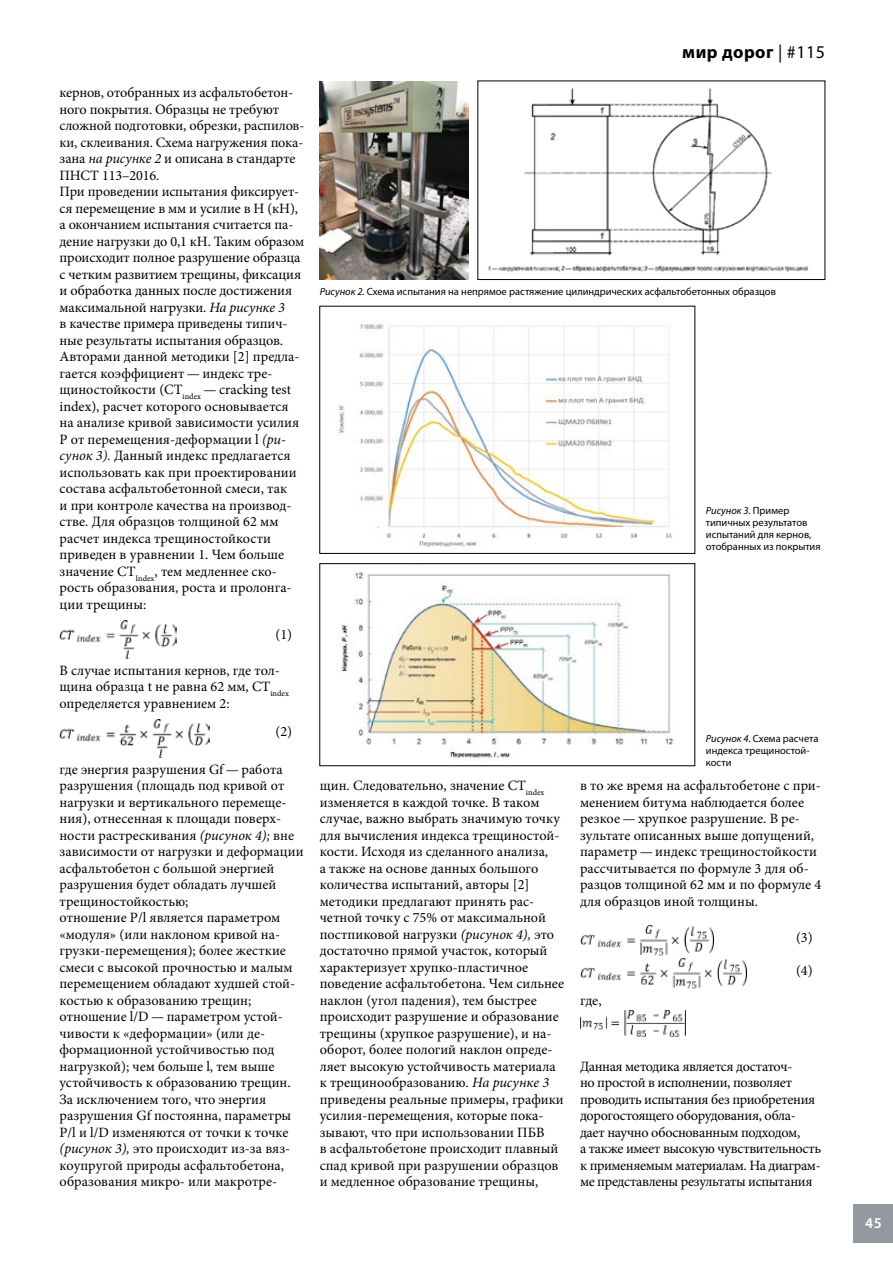
<style>
.page{position:relative;width:893px;height:1263px;background:#fff}
.page>*{position:absolute;margin:0;border:0;box-sizing:border-box;transform-origin:0 0}
.t1{font:700 18px "Myriad Pro";letter-spacing:.025em;color:#000}
.t2{font:600 15px "Myriad Pro";color:#fff}
.t3{font:14.25px/16.5px "Minion Pro";letter-spacing:-.005em;color:#000}
.t4{font:14.25px/16.5px "Minion Pro";letter-spacing:-.025em;color:#000}
.t5{font:10.5px/12px "Myriad Pro";color:#000}
.s1{font-style:italic}
.s2{font-weight:400}
</style>
<div class="page">
<img style="left:320px;top:81px;width:149px;height:199px">
<img style="left:488px;top:87px;width:320px;height:185px">
<div style="left:478px;top:81px;width:347px;height:199px;border:1px solid #000"></div>
<img style="left:60px;top:620px;width:116px;height:38px">
<img style="left:60px;top:719px;width:149px;height:38px">
<img style="left:337px;top:324px;width:336px;height:223px">
<div style="left:320px;top:306px;width:375px;height:248px;border:1px solid #000"></div>
<img style="left:341px;top:572px;width:333px;height:187px">
<div style="left:320px;top:563px;width:375px;height:203px;border:1px solid #000"></div>
<img style="left:580px;top:926px;width:134px;height:29px">
<img style="left:580px;top:959px;width:167px;height:29px">
<img style="left:580px;top:1011px;width:105px;height:26px">
<div style="left:854px;top:1204px;width:39px;height:39px;background:#9499a0"></div>
<p class="t3" style="left:60px;top:85px;width:246px">кернов, отобранных из асфальтобетон&shy;ного покрытия. Образцы не требуют сложной подготовки, обрезки, распилов&shy;ки, склеивания. Схема нагружения пока&shy;зана <span class="s1">на рисунке 2</span> и описана в стандарте ПНСТ 113–2016.<br>При проведении испытания фиксирует&shy;ся перемещение в мм и усилие в Н (кН), а окончанием испытания считается па&shy;дение нагрузки до 0,1 кН. Таким образом происходит полное разрушение образца с четким развитием трещины, фиксация и обработка данных после достижения максимальной нагрузки. <span class="s1">На рисунке 3<br></span>в качестве примера приведены типич&shy;ные результаты испытания образцов.<br>Авторами данной методики [2] предла&shy;гается коэффициент — индекс тре&shy;щиностойкости (CT<sub>index</sub> — cracking test index), расчет которого основывается на анализе кривой зависимости усилия P от перемещения-деформации l <span class="s1">(ри&shy;сунок 3).</span> Данный индекс предлагается использовать как при проектировании состава асфальтобетонной смеси, так<br>и при контроле качества на производ&shy;стве. Для образцов толщиной 62 мм расчет индекса трещиностойкости приведен в уравнении 1. Чем больше значение CT<sub>Index</sub>, тем медленнее ско&shy;рость образования, роста и пролонга&shy;ции трещины:</p>
<p class="t3" style="left:276px;top:626px;width:18px">(1)</p>
<p class="t3" style="left:60px;top:662px;width:231px">В случае испытания кернов, где тол&shy;щина образца t не равна 62 мм, CT<sub>index </sub>определяется уравнением 2:</p>
<p class="t3" style="left:276px;top:724px;width:18px">(2)</p>
<p class="t3" style="left:60px;top:761px;width:246px">где энергия разрушения Gf — работа разрушения (площадь под кривой от нагрузки и вертикального перемеще&shy;ния), отнесенная к площади поверх&shy;ности растрескивания <span class="s1">(рисунок 4);</span> вне зависимости от нагрузки и деформации асфальтобетон с большой энергией разрушения будет обладать лучшей трещиностойкостью;<br>отношение P/l является параметром «модуля» (или наклоном кривой на&shy;грузки-перемещения); более жесткие смеси с высокой прочностью и малым перемещением обладают худшей стой&shy;костью к образованию трещин; отношение l/D — параметром устой&shy;чивости к «деформации» (или де&shy;формационной устойчивостью под нагрузкой); чем больше l, тем выше устойчивость к образованию трещин.<br>За исключением того, что энергия разрушения Gf постоянна, параметры P/l и l/D изменяются от точки к точке <span class="s1">(рисунок 3),</span> это происходит из-за вяз&shy;коупругой природы асфальтобетона, образования микро- или макротре-</p>
<p class="t1" style="left:682px;top:40px;width:144px">мир дорог <span class="s2">| #115</span></p>
<p class="t5" style="left:320px;top:286px;width:458px"><span class="s1">Рисунок 2.</span> Схема испытания на непрямое растяжение цилиндрических асфальтобетонных образцов</p>
<p class="t5" style="left:706px;top:504px;width:116px"><span class="s1">Рисунок 3.</span> Пример типичных результатов испытаний для кернов, отобранных из покрытия</p>
<p class="t5" style="left:706px;top:732px;width:114px"><span class="s1">Рисунок 4.</span> Схема расчета индекса трещиностой&shy;кости</p>
<p class="t3" style="left:320px;top:778px;width:246px">щин. Следовательно, значение CT<sub>index </sub>изменяется в каждой точке. В таком случае, важно выбрать значимую точку для вычисления индекса трещиностой&shy;кости. Исходя из сделанного анализа,<br>а также на основе данных большого количества испытаний, авторы [2] методики предлагают принять рас&shy;четной точку с 75% от максимальной постпиковой нагрузки <span class="s1">(рисунок 4),</span> это достаточно прямой участок, который характеризует хрупко-пластичное поведение асфальтобетона. Чем сильнее наклон (угол падения), тем быстрее происходит разрушение и образование трещины (хрупкое разрушение), и на&shy;оборот, более пологий наклон опреде&shy;ляет высокую устойчивость материала к трещинообразованию. <span class="s1">На рисунке 3 </span>приведены реальные примеры, графики усилия-перемещения, которые пока&shy;зывают, что при использовании ПБВ<br>в асфальтобетоне происходит плавный спад кривой при разрушении образцов и медленное образование трещины,</p>
<p class="t3" style="left:580px;top:778px;width:243px">в то же время на асфальтобетоне с при&shy;менением битума наблюдается более резкое — хрупкое разрушение. В ре&shy;зультате описанных выше допущений, параметр — индекс трещиностойкости рассчитывается по формуле 3 для об&shy;разцов толщиной 62 мм и по формуле 4 для образцов иной толщины.</p>
<p class="t3" style="left:796px;top:929px;width:18px">(3)</p>
<p class="t3" style="left:796px;top:962px;width:18px">(4)</p>
<p class="t3" style="left:580px;top:992px;width:23px">где,</p>
<p class="t4" style="left:580px;top:1058px;width:243px">Данная методика является достаточ-<br>но простой в исполнении, позволяет проводить испытания без приобретения дорогостоящего оборудования, обла&shy;дает научно обоснованным подходом,<br>а также имеет высокую чувствительность к применяемым материалам. На диаграм&shy;ме представлены результаты испытания</p>
<p class="t2" style="left:865px;top:1213px;width:18px">45</p>
</div>
